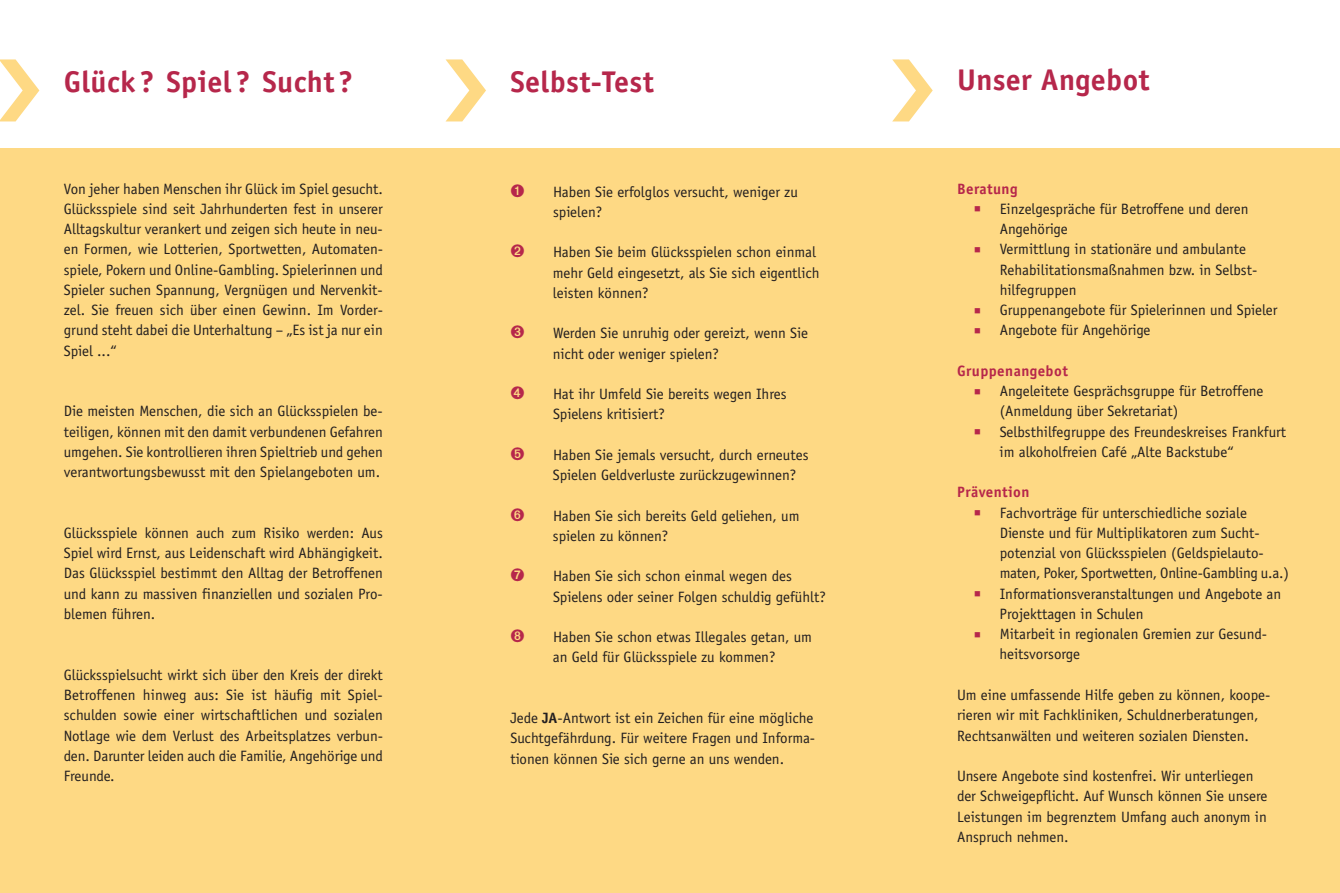
<style>
.page{position:relative;width:1340px;height:893px;background:#fff}
.page>*{position:absolute;margin:0;border:0;box-sizing:border-box;transform-origin:0 0}
.t1{font:700 30px "Officina Sans";letter-spacing:.01em;color:#b6274b}
.t2{font:15px/20.2px "Officina Sans";color:#231f20}
.t3{font:700 15px "Officina Sans";letter-spacing:.03em;color:#b6274b}
.s1{font-weight:700}
.s2{color:#b6274b}
</style>
<div class="page">
<div style="left:0;top:149px;width:1339px;height:744px;background:#fed984"></div>
<p class="t1" style="left:64px;top:70px;width:291px">Glück? Spiel? Sucht?</p>
<p class="t1" style="left:957px;top:68px;width:194px">Unser Angebot</p>
<p class="t1" style="left:510px;top:70px;width:145px">Selbst-Test</p>
<p class="t2" style="left:64px;top:180px;width:321px;text-align:justify">Von jeher haben Menschen ihr Glück im Spiel gesucht.<br>Glücksspiele sind seit Jahrhunderten fest in unserer Alltagskultur verankert und zeigen sich heute in neu&shy;en Formen, wie Lotterien, Sportwetten, Automaten&shy;spiele, Pokern und Online-Gambling. Spielerinnen und Spieler suchen Spannung, Vergnügen und Nervenkit&shy;zel. Sie freuen sich über einen Gewinn. Im Vorder&shy;grund steht dabei die Unterhaltung – „Es ist ja nur ein Spiel ...“</p>
<p class="t2" style="left:64px;top:402px;width:320px;text-align:justify">Die meisten Menschen, die sich an Glücksspielen be&shy;teiligen, können mit den damit verbundenen Gefahren umgehen. Sie kontrollieren ihren Spieltrieb und gehen verantwortungsbewusst mit den Spielangeboten um.</p>
<p class="t2" style="left:64px;top:524px;width:320px;text-align:justify">Glücksspiele können auch zum Risiko werden: Aus Spiel wird Ernst, aus Leidenschaft wird Abhängigkeit.<br>Das Glücksspiel bestimmt den Alltag der Betroffenen und kann zu massiven finanziellen und sozialen Pro&shy;blemen führen.</p>
<p class="t2" style="left:64px;top:666px;width:321px;text-align:justify">Glücksspielsucht wirkt sich über den Kreis der direkt Betroffenen hinweg aus: Sie ist häufig mit Spiel&shy;schulden sowie einer wirtschaftlichen und sozialen Notlage wie dem Verlust des Arbeitsplatzes verbun&shy;den. Darunter leiden auch die Familie, Angehörige und Freunde.</p>
<p class="t2" style="left:553px;top:183px;width:246px">Haben Sie erfolglos versucht, weniger zu</p>
<p class="t2" style="left:553px;top:203px;width:51px">spielen?</p>
<p class="t2" style="left:553px;top:243px;width:268px">Haben Sie beim Glücksspielen schon einmal mehr Geld eingesetzt, als Sie sich eigentlich leisten können?</p>
<p class="t2" style="left:553px;top:324px;width:257px">Werden Sie unruhig oder gereizt, wenn Sie nicht oder weniger spielen?</p>
<p class="t2" style="left:553px;top:385px;width:235px">Hat ihr Umfeld Sie bereits wegen Ihres</p>
<p class="t2" style="left:553px;top:405px;width:113px">Spielens kritisiert?</p>
<p class="t2" style="left:553px;top:446px;width:257px">Haben Sie jemals versucht, durch erneutes<br>Spielen Geldverluste zurückzugewinnen?</p>
<p class="t2" style="left:553px;top:507px;width:248px">Haben Sie sich bereits Geld geliehen, um spielen zu können?</p>
<p class="t2" style="left:553px;top:567px;width:240px">Haben Sie sich schon einmal wegen des</p>
<p class="t2" style="left:553px;top:588px;width:274px">Spielens oder seiner Folgen schuldig gefühlt?</p>
<p class="t2" style="left:553px;top:628px;width:261px">Haben Sie schon etwas Illegales getan, um an Geld für Glücksspiele zu kommen?</p>
<p class="t2" style="left:510px;top:709px;width:306px">Jede <span class="s1">JA</span>-Antwort ist ein Zeichen für eine mögliche<br>Suchtgefährdung. Für weitere Fragen und Informa&shy;tionen können Sie sich gerne an uns wenden.</p>
<p class="t3" style="left:957px;top:183px;width:62px">Beratung</p>
<p class="t2" style="left:974px;top:200px;width:276px"><span class="s2">■</span> Einzelgespräche für Betroffene und deren</p>
<p class="t2" style="left:999px;top:220px;width:70px">Angehörige</p>
<p class="t2" style="left:974px;top:240px;width:273px"><span class="s2">■</span> Vermittlung in stationäre und ambulante</p>
<p class="t2" style="left:999px;top:261px;width:259px">Rehabilitationsmaßnahmen bzw. in Selbst-</p>
<p class="t2" style="left:999px;top:281px;width:78px">hilfegruppen</p>
<p class="t2" style="left:974px;top:301px;width:305px"><span class="s2">■</span> Gruppenangebote für Spielerinnen und Spieler</p>
<p class="t2" style="left:974px;top:321px;width:178px"><span class="s2">■</span> Angebote für Angehörige</p>
<p class="t3" style="left:957px;top:365px;width:112px">Gruppenangebot</p>
<p class="t2" style="left:974px;top:382px;width:291px"><span class="s2">■</span> Angeleitete Gesprächsgruppe für Betroffene</p>
<p class="t2" style="left:999px;top:402px;width:180px">(Anmeldung über Sekretariat)</p>
<p class="t2" style="left:999px;top:423px;width:288px;text-indent:-25px"><span class="s2">■</span> Selbsthilfegruppe des Freundeskreises Frankfurt im alkoholfreien Café „Alte Backstube“</p>
<p class="t3" style="left:957px;top:487px;width:74px">Prävention</p>
<p class="t2" style="left:974px;top:504px;width:274px"><span class="s2">■</span> Fachvorträge für unterschiedliche soziale</p>
<p class="t2" style="left:999px;top:524px;width:261px">Dienste und für Multiplikatoren zum Sucht-</p>
<p class="t2" style="left:999px;top:544px;width:266px">potenzial von Glücksspielen (Geldspielauto-</p>
<p class="t2" style="left:999px;top:564px;width:291px">maten, Poker, Sportwetten, Online-Gambling u.a.)</p>
<p class="t2" style="left:999px;top:585px;width:283px;text-indent:-25px"><span class="s2">■</span> Informationsveranstaltungen und Angebote an<br>Projekttagen in Schulen</p>
<p class="t2" style="left:999px;top:625px;width:269px;text-indent:-25px"><span class="s2">■</span> Mitarbeit in regionalen Gremien zur Gesund&shy;heitsvorsorge</p>
<p class="t2" style="left:957px;top:686px;width:315px">Um eine umfassende Hilfe geben zu können, koope - rieren wir mit Fachkliniken, Schuld nerbera tungen,<br>Rechtsanwälten und weiteren sozialen Diensten.</p>
<p class="t2" style="left:957px;top:767px;width:298px">Unsere Angebote sind kostenfrei. Wir unterliegen</p>
<p class="t2" style="left:957px;top:787px;width:312px">der Schweigepflicht. Auf Wunsch können Sie unsere</p>
<p class="t2" style="left:957px;top:807px;width:311px">Leis tungen im begrenztem Umfang auch anonym in<br>Anspruch nehmen.</p>
</div>
